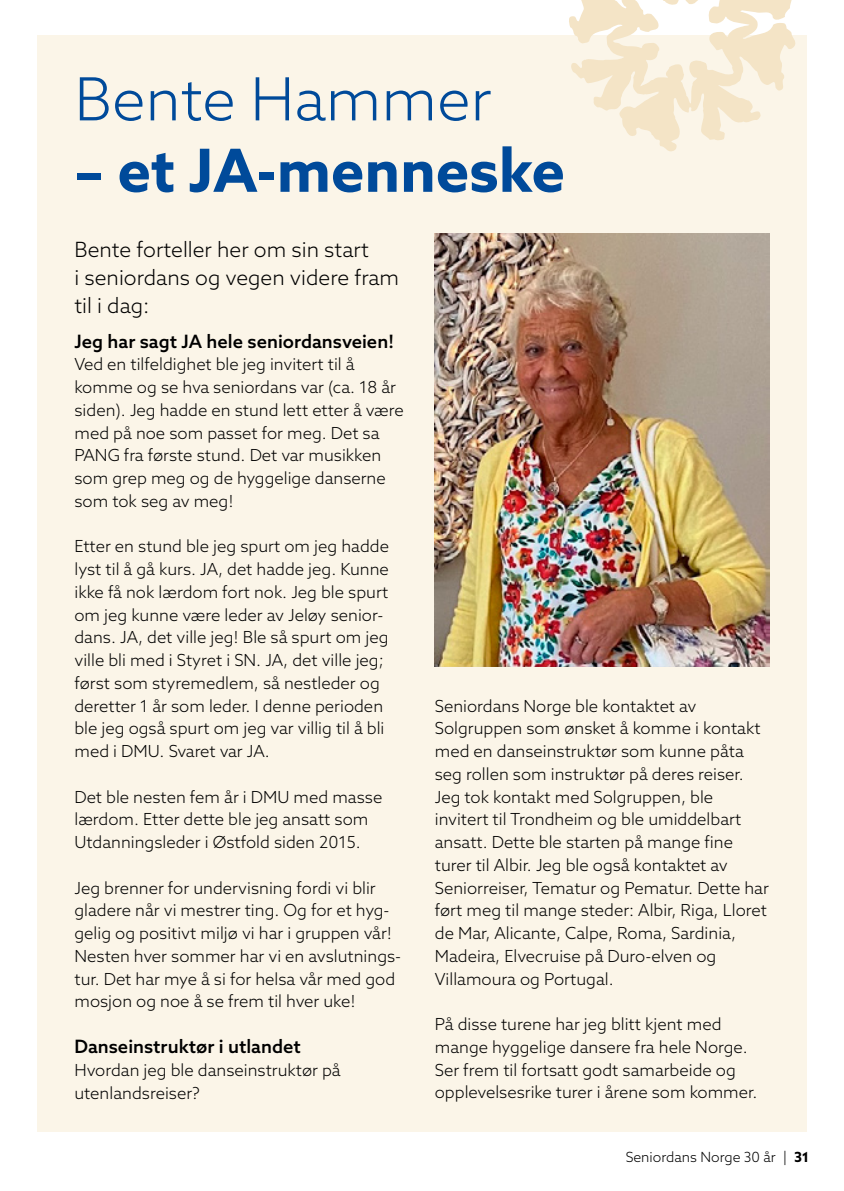
<style>
.page{position:relative;width:844px;height:1191px;background:#fff}
.page>*{position:absolute;margin:0;border:0;box-sizing:border-box;transform-origin:0 0}
.t1{font:700 59.5px "Azo Sans";color:#004a9a}
.t2{font:300 59.5px "Azo Sans";color:#004a9a}
.t3{font:300 21px/28px "Azo Sans";color:#000}
.t4{font:500 18.38px "Azo Sans";color:#000}
.t5{font:300 16.62px/22.8px "Azo Sans";color:#000}
.t6{font:300 14px "Azo Sans";color:#000}
.s1{font-weight:700}
</style>
<div class="page">
<div style="left:37px;top:35px;width:769px;height:1096px;background:#fbf5e8"></div>
<img style="left:434px;top:234px;width:335px;height:432px">
<svg style="left:569px;top:0;width:227px;height:152px"></svg>
<h1 class="t2" style="left:74px;top:61px;width:418px">Bente Hammer</h1>
<h1 class="t1" style="left:74px;top:132px;width:492px">– et JA-menneske</h1>
<p class="t3" style="left:74px;top:235px;width:326px">Bente forteller her om sin start<br>i seniordans og vegen videre fram til i dag:</p>
<p class="t4" style="left:74px;top:329px;width:321px">Jeg har sagt JA hele seniordansveien!</p>
<p class="t5" style="left:74px;top:353px;width:331px">Ved en tilfeldighet ble jeg invitert til å komme og se hva seniordans var (ca. 18 år siden). Jeg hadde en stund lett etter å være med på noe som passet for meg. Det sa PANG fra første stund. Det var musikken som grep meg og de hyggelige danserne som tok seg av meg!</p>
<p class="t5" style="left:74px;top:535px;width:316px">Etter en stund ble jeg spurt om jeg hadde lyst til å gå kurs. JA, det hadde jeg. Kunne ikke få nok lærdom fort nok. Jeg ble spurt om jeg kunne være leder av Jeløy senior&shy;dans. JA, det ville jeg! Ble så spurt om jeg ville bli med i Styret i SN. JA, det ville jeg; først som styremedlem, så nestleder og deretter 1 år som leder. I denne perioden ble jeg også spurt om jeg var villig til å bli med i DMU. Svaret var JA.</p>
<p class="t5" style="left:74px;top:785px;width:309px">Det ble nesten fem år i DMU med masse lærdom. Etter dette ble jeg ansatt som<br>Utdanningsleder i Østfold siden 2015.</p>
<p class="t5" style="left:74px;top:876px;width:328px">Jeg brenner for undervisning fordi vi blir gladere når vi mestrer ting. Og for et hyg&shy;gelig og positivt miljø vi har i gruppen vår!<br>Nesten hver sommer har vi en avslutnings&shy;tur. Det har mye å si for helsa vår med god mosjon og noe å se frem til hver uke!</p>
<p class="t4" style="left:74px;top:1034px;width:228px">Danseinstruktør i utlandet</p>
<p class="t5" style="left:74px;top:1058px;width:268px">Hvordan jeg ble danseinstruktør på utenlandsreiser?</p>
<p class="t5" style="left:434px;top:694px;width:335px">Seniordans Norge ble kontaktet av Solgruppen som ønsket å komme i kontakt med en danseinstruktør som kunne påta seg rollen som instruktør på deres reiser.<br>Jeg tok kontakt med Solgruppen, ble invitert til Trondheim og ble umiddelbart ansatt. Dette ble starten på mange fine turer til Albir. Jeg ble også kontaktet av Seniorreiser, Tematur og Pematur. Dette har ført meg til mange steder: Albir, Riga, Lloret de Mar, Alicante, Calpe, Roma, Sardinia, Madeira, Elvecruise på Duro-elven og Villamoura og Portugal.</p>
<p class="t5" style="left:434px;top:1012px;width:324px">På disse turene har jeg blitt kjent med mange hyggelige dansere fra hele Norge.<br>Ser frem til fortsatt godt samarbeide og opplevelsesrike turer i årene som kommer.</p>
<p class="t6" style="left:625px;top:1148px;width:185px">Seniordans Norge 30 år | <span class="s1">31</span></p>
</div>
